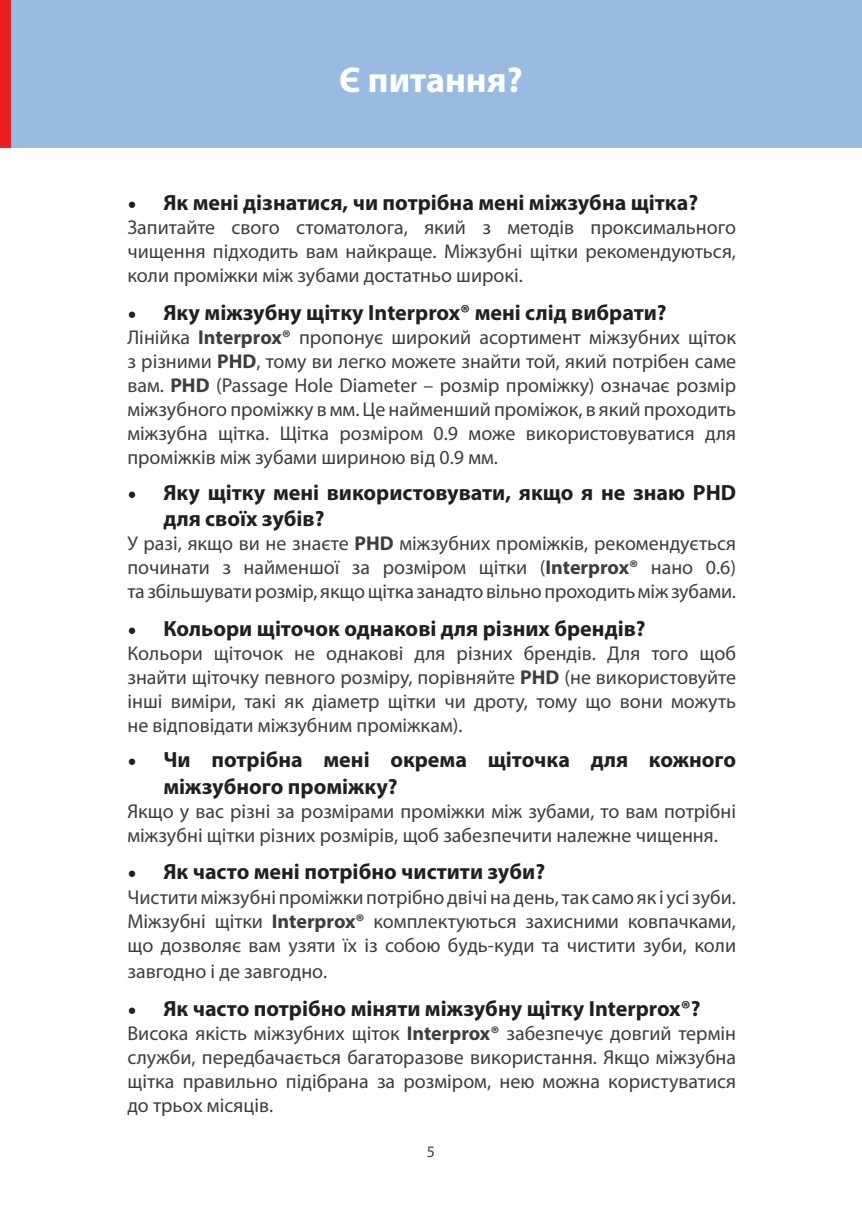
<style>
.page{position:relative;width:862px;height:1214px;background:#fff}
.page>*{position:absolute;margin:0;border:0;box-sizing:border-box;transform-origin:0 0}
.t1{font:700 36px "Myriad Pro";color:#fff}
.t2{font:700 22px/26.4px "Myriad Pro";color:#231f20}
.t3{font:20px/24px "Myriad Pro";color:#3e3e3f;text-align:justify}
.t4{font:16px "Myriad Pro";color:#3e3e3f}
.s1{font-family:"Minion Pro";font-weight:400;font-size:24px}
.s2{font-weight:700}
</style>
<div class="page">
<div style="left:0;top:0;width:11px;height:147px;background:#ee1d23"></div>
<div style="left:11px;top:0;width:851px;height:147px;background:#99bbe2"></div>
<p class="t1" style="left:339px;top:57px;width:185px">Є питання?</p>
<p class="t2" style="left:127px;top:189px;width:572px"><span class="s1">•</span> Як мені дізнатися, чи потрібна мені міжзубна щітка?</p>
<p class="t3" style="left:127px;top:215px;width:610px">Запитайте свого стоматолога, який з методів проксимального чищення підходить вам найкраще. Міжзубні щітки рекомендуються, коли проміжки між зубами достатньо широкі.</p>
<p class="t2" style="left:127px;top:299px;width:541px"><span class="s1">•</span> Яку міжзубну щітку Interprox® мені слід вибрати?</p>
<p class="t3" style="left:127px;top:325px;width:610px">Лінійка <span class="s2">Interprox®</span> пропонує широкий асортимент міжзубних щіток з різними <span class="s2">PHD</span>, тому ви легко можете знайти той, який потрібен саме вам. <span class="s2">PHD</span> (Passage Hole Diameter – розмір проміжку) означає розмір міжзубного проміжку в мм. Це найменший проміжок, в який проходить міжзубна щітка. Щітка розміром 0.9 може використовуватися для проміжків між зубами шириною від 0.9 мм.</p>
<p class="t2" style="left:163px;top:478px;width:574px;text-indent:-36px"><span class="s1">•</span> Яку щітку мені використовувати, якщо я не знаю PHD для своїх зубів?</p>
<p class="t3" style="left:127px;top:531px;width:610px">У разі, якщо ви не знаєте <span class="s2">PHD</span> міжзубних проміжків, рекомендується починати з найменшої за розміром щітки (<span class="s2">Interprox®</span> нано 0.6) та збільшувати розмір, якщо щітка занадто вільно проходить між зубами.</p>
<p class="t2" style="left:127px;top:614px;width:520px"><span class="s1">•</span> Кольори щіточок однакові для різних брендів?</p>
<p class="t3" style="left:127px;top:640px;width:610px">Кольори щіточок не однакові для різних брендів. Для того щоб знайти щіточку певного розміру, порівняйте <span class="s2">PHD</span> (не використовуйте інші виміри, такі як діаметр щітки чи дроту, тому що вони можуть не відповідати міжзубним проміжкам).</p>
<p class="t2" style="left:163px;top:745px;width:574px;text-indent:-36px"><span class="s1">•</span> Чи потрібна мені окрема щіточка для кожного міжзубного проміжку?</p>
<p class="t3" style="left:127px;top:798px;width:610px">Якщо у вас різні за розмірами проміжки між зубами, то вам потрібні міжзубні щітки різних розмірів, щоб забезпечити належне чищення.</p>
<p class="t2" style="left:127px;top:858px;width:419px"><span class="s1">•</span> Як часто мені потрібно чистити зуби?</p>
<p class="t3" style="left:127px;top:884px;width:610px">Чистити міжзубні проміжки потрібно двічі на день, так само як і усі зуби.<br>Міжзубні щітки <span class="s2">Interprox®</span> комплектуються захисними ковпачками, що дозволяє вам узяти їх із собою будь-куди та чистити зуби, коли</p>
<p class="t3" style="left:127px;top:958px;width:201px">завгодно і де завгодно.</p>
<p class="t2" style="left:127px;top:994px;width:574px"><span class="s1">•</span> Як часто потрібно міняти міжзубну щітку Interprox®?</p>
<p class="t3" style="left:127px;top:1020px;width:610px">Висока якість міжзубних щіток <span class="s2">Interprox®</span> забезпечує довгий термін служби, передбачається багаторазове використання. Якщо міжзубна щітка правильно підібрана за розміром, нею можна користуватися до трьох місяців.</p>
<p class="t4" style="left:427px;top:1141px;width:10px">5</p>
</div>
